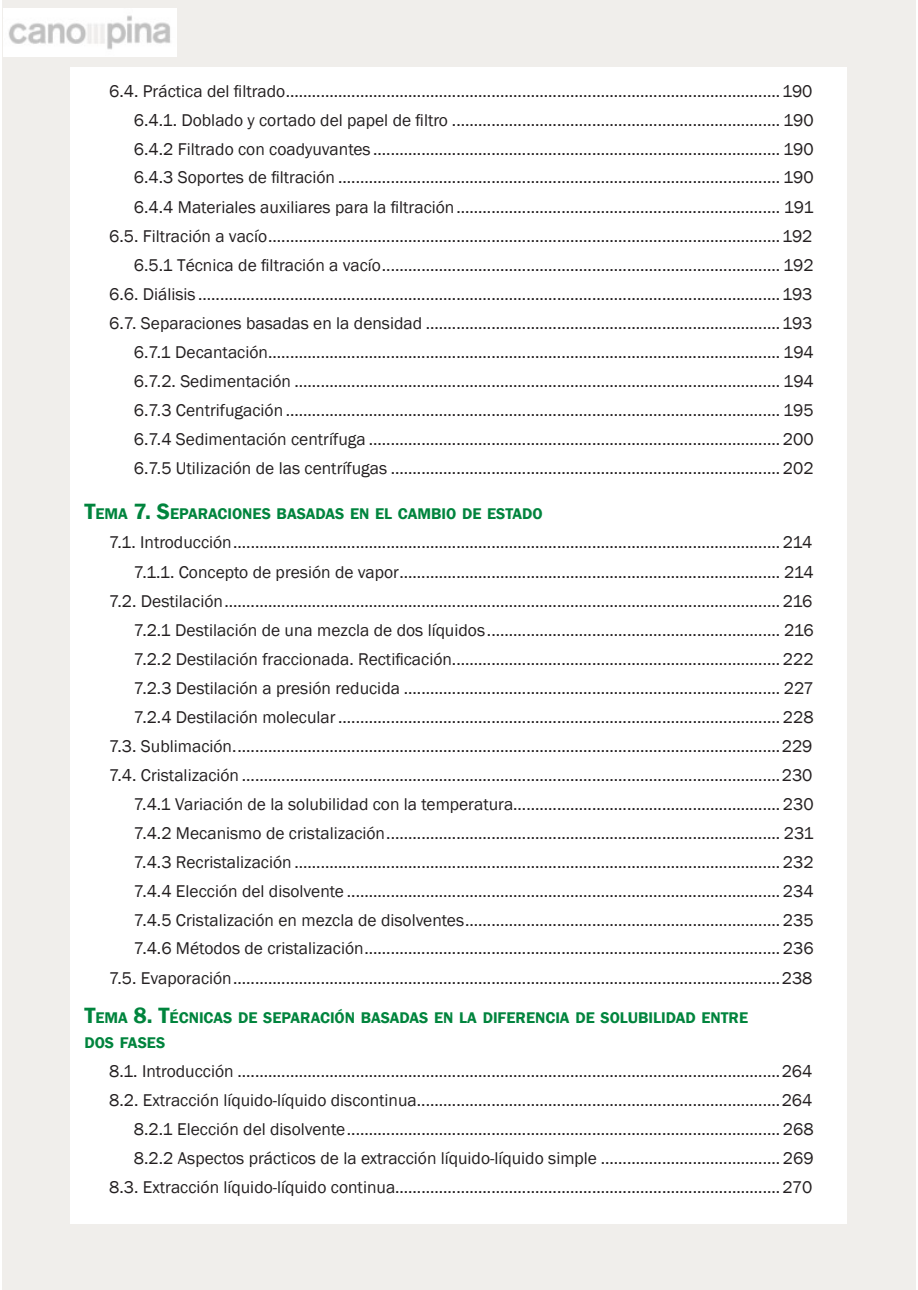
<style>
.page{position:relative;width:918px;height:1290px;background:#fff}
.page>*{position:absolute;margin:0;border:0;box-sizing:border-box;transform-origin:0 0}
.ind2{font:17.5px "Franklin Gothic";color:#231f20}
.in1{font:17.5px "Franklin Gothic";color:#231f20}
.Estándar{font:600 15.92px/25.2px "Franklin Gothic";color:#00843d}
.s1{font-size:22.75px}
</style>
<div class="page">
<div style="left:3px;top:0;width:66px;height:1290px;background:#f0eeeb"></div>
<div style="left:847px;top:0;width:68px;height:1290px;background:#f0eeeb"></div>
<div style="left:38px;top:0;width:862px;height:67px;background:#f0eeeb"></div>
<div style="left:16px;top:1224px;width:862px;height:66px;background:#f0eeeb"></div>
<img style="left:3px;top:8px;width:173px;height:48px">
<p class="in1" style="left:109px;top:80px;width:705px">6.4. Práctica del filtrado.................................................................................................................190</p>
<p class="ind2" style="left:134px;top:109px;width:681px">6.4.1. Doblado y cortado del papel de filtro ........................................................................... 190</p>
<p class="ind2" style="left:134px;top:138px;width:681px">6.4.2 Filtrado con coadyuvantes ............................................................................................. 190</p>
<p class="ind2" style="left:134px;top:167px;width:681px">6.4.3 Soportes de filtración ..................................................................................................... 190</p>
<p class="ind2" style="left:134px;top:196px;width:681px">6.4.4 Materiales auxiliares para la filtración.......................................................................... 191</p>
<p class="in1" style="left:109px;top:225px;width:705px">6.5. Filtración a vacío.....................................................................................................................192</p>
<p class="ind2" style="left:134px;top:254px;width:681px">6.5.1 Técnica de filtración a vacío........................................................................................... 192</p>
<p class="in1" style="left:109px;top:283px;width:705px">6.6. Diálisis .....................................................................................................................................193</p>
<p class="in1" style="left:109px;top:313px;width:705px">6.7. Separaciones basadas en la densidad .................................................................................193</p>
<p class="ind2" style="left:134px;top:342px;width:681px">6.7.1 Decantación..................................................................................................................... 194</p>
<p class="ind2" style="left:134px;top:371px;width:681px">6.7.2. Sedimentación ............................................................................................................... 194</p>
<p class="ind2" style="left:134px;top:399px;width:681px">6.7.3 Centrifugación ................................................................................................................. 195</p>
<p class="ind2" style="left:134px;top:428px;width:681px">6.7.4 Sedimentación centrífuga .............................................................................................. 200</p>
<p class="ind2" style="left:134px;top:457px;width:681px">6.7.5 Utilización de las centrífugas ......................................................................................... 202</p>
<p class="Estándar" style="left:84px;top:501px;width:459px"><span class="s1">T</span>EMA <span class="s1">7. S</span>EPARACIONES BASADAS EN EL CAMBIO DE ESTADO</p>
<p class="in1" style="left:109px;top:532px;width:705px">7.1. Introducción............................................................................................................................. 214</p>
<p class="ind2" style="left:134px;top:561px;width:681px">7.1.1. Concepto de presión de vapor....................................................................................... 214</p>
<p class="in1" style="left:109px;top:590px;width:705px">7.2. Destilación............................................................................................................................... 216</p>
<p class="ind2" style="left:134px;top:619px;width:681px">7.2.1 Destilación de una mezcla de dos líquidos................................................................... 216</p>
<p class="ind2" style="left:134px;top:648px;width:681px">7.2.2 Destilación fraccionada. Rectificación........................................................................... 222</p>
<p class="ind2" style="left:134px;top:677px;width:681px">7.2.3 Destilación a presión reducida ...................................................................................... 227</p>
<p class="ind2" style="left:134px;top:706px;width:681px">7.2.4 Destilación molecular..................................................................................................... 228</p>
<p class="in1" style="left:109px;top:735px;width:705px">7.3. Sublimación.............................................................................................................................229</p>
<p class="in1" style="left:109px;top:764px;width:705px">7.4. Cristalización ...........................................................................................................................230</p>
<p class="ind2" style="left:134px;top:793px;width:681px">7.4.1 Variación de la solubilidad con la temperatura............................................................. 230</p>
<p class="ind2" style="left:134px;top:822px;width:681px">7.4.2 Mecanismo de cristalización.......................................................................................... 231</p>
<p class="ind2" style="left:134px;top:851px;width:681px">7.4.3 Recristalización ............................................................................................................... 232</p>
<p class="ind2" style="left:134px;top:880px;width:681px">7.4.4 Elección del disolvente ................................................................................................... 234</p>
<p class="ind2" style="left:134px;top:909px;width:681px">7.4.5 Cristalización en mezcla de disolventes........................................................................ 235</p>
<p class="ind2" style="left:134px;top:938px;width:681px">7.4.6 Métodos de cristalización............................................................................................... 236</p>
<p class="in1" style="left:109px;top:967px;width:705px">7.5. Evaporación.............................................................................................................................238</p>
<p class="Estándar" style="left:84px;top:1005px;width:665px"><span class="s1">T</span>EMA <span class="s1">8. T</span>ÉCNICAS DE SEPARACIÓN BASADAS EN LA DIFERENCIA DE SOLUBILIDAD ENTRE<br>DOS FASES</p>
<p class="in1" style="left:109px;top:1060px;width:705px">8.1. Introducción ............................................................................................................................264</p>
<p class="in1" style="left:109px;top:1089px;width:705px">8.2. Extracción líquido-líquido discontinua...................................................................................264</p>
<p class="ind2" style="left:134px;top:1119px;width:681px">8.2.1 Elección del disolvente................................................................................................... 268</p>
<p class="ind2" style="left:134px;top:1147px;width:681px">8.2.2 Aspectos prácticos de la extracción líquido-líquido simple ......................................... 269</p>
<p class="in1" style="left:109px;top:1176px;width:705px">8.3. Extracción líquido-líquido continua........................................................................................270</p>
</div>
